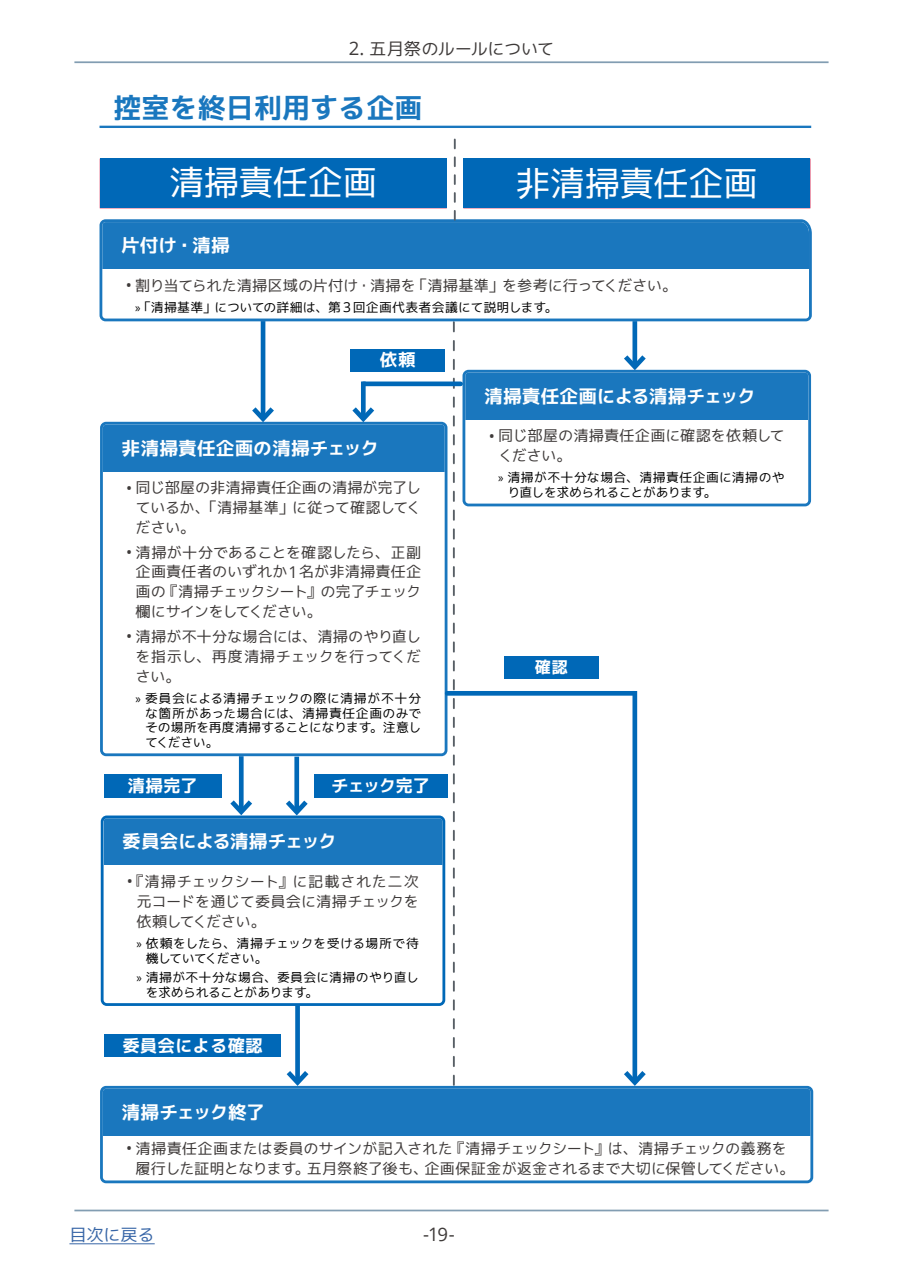
<style>
.page{position:relative;width:903px;height:1275px;background:#fff}
.page>*{position:absolute;margin:0;border:0;box-sizing:border-box;transform-origin:0 0}
.t1{font:35.18px "mplus 2 p regular";letter-spacing:-.015em;color:#fff}
.t2{font:28.18px "mplus 2 p bold";color:#1a77be}
.t3{font:18.72px "mplus 2 p bold";letter-spacing:-.01em;color:#fff}
.t4{font:18.72px "mplus 2 p bold";letter-spacing:-.05em;color:#fff}
.t5{font:18.72px "mplus 2 p bold";letter-spacing:-.03em;color:#fff}
.t6{font:18.55px "Open Sans";color:#3e3a39}
.t7{font:17.5px "mplus 2 p bold";color:#fff}
.t8{font:17.32px "mplus 2 p regular";letter-spacing:-.03em;color:#3e3a39}
.t9{font:17.32px "mplus 2 p regular";letter-spacing:-.02em;color:#3866a7}
.t10{font:16.45px "mplus 2 p bold";color:#fff}
.t11{font:15.22px/19.9px "mplus 2 p regular";letter-spacing:-.015em;color:#3e3a39;text-align:justify}
.t12{font:15.22px/19.9px "mplus 2 p regular";letter-spacing:-.055em;color:#3e3a39}
.t13{font:15.22px "mplus 2 p regular";letter-spacing:-.06em;color:#3e3a39}
.t14{font:12.95px/14.7px "mplus 2 p regular";color:#000}
.t15{font:12.95px/14.7px "mplus 2 p regular";letter-spacing:-.03em;color:#000}
.s1{font-family:"Open Sans";font-size:18.55px}
.s2{font-family:"Open Sans";font-size:16.28px}
.s3{font-family:"Myriad Pro"}
.s4{font-family:"Open Sans";font-size:13.83px}
</style>
<div class="page">
<hr style="left:74px;top:61px;width:754px;height:2px;background:#829db2">
<hr style="left:74px;top:1210px;width:754px;height:1px;background:#829db2">
<hr style="left:69px;top:1243px;width:86px;height:1px;background:#3866a7">
<svg style="left:453px;top:323px;width:2px;height:762px"></svg>
<hr style="left:100px;top:126px;width:711px;height:2px;background:#1a77be">
<div style="left:632px;top:321px;width:5px;height:46px;background:#0068b7"></div>
<svg style="left:619px;top:350px;width:32px;height:20px"></svg>
<div style="left:104px;top:818px;width:338px;height:47px;background:#1a77be"></div>
<div style="left:101px;top:815px;width:344px;height:191px;border:3px solid #0068b7;border-radius:5px"></div>
<div style="left:103px;top:1089px;width:707px;height:46px;background:#1a77be"></div>
<div style="left:100px;top:1086px;width:713px;height:97px;border:3px solid #1a77be;border-radius:5px"></div>
<div style="left:100px;top:159px;width:346px;height:49px;background:#0068b7"></div>
<div style="left:504px;top:656px;width:94px;height:23px;background:#0068b7"></div>
<div style="left:104px;top:774px;width:117px;height:24px;background:#0068b7"></div>
<div style="left:104px;top:1034px;width:177px;height:23px;background:#0068b7"></div>
<div style="left:464px;top:159px;width:346px;height:49px;background:#0068b7"></div>
<div style="left:465px;top:373px;width:343px;height:46px;background:#1a77be"></div>
<div style="left:462px;top:370px;width:349px;height:136px;border:3px solid #1a77be;border-radius:5px"></div>
<svg style="left:99px;top:218px;width:713px;height:105px"></svg>
<div style="left:239px;top:756px;width:5px;height:56px;background:#0068b7"></div>
<svg style="left:225px;top:795px;width:32px;height:24px"></svg>
<div style="left:295px;top:1005px;width:5px;height:77px;background:#0068b7"></div>
<svg style="left:282px;top:1066px;width:31px;height:23px"></svg>
<div style="left:632px;top:691px;width:5px;height:391px;background:#0068b7"></div>
<svg style="left:619px;top:1066px;width:32px;height:23px"></svg>
<div style="left:103px;top:425px;width:342px;height:46px;background:#1a77be"></div>
<div style="left:100px;top:422px;width:347px;height:334px;border:3px solid #1a77be;border-radius:5px"></div>
<hr style="left:261px;top:321px;width:4px;height:98px;background:#0068b7">
<svg style="left:247px;top:402px;width:32px;height:24px"></svg>
<div style="left:361px;top:381px;width:5px;height:38px;background:#0068b7"></div>
<svg style="left:347px;top:402px;width:32px;height:24px"></svg>
<div style="left:363px;top:381px;width:98px;height:5px;background:#0068b7"></div>
<div style="left:351px;top:349px;width:94px;height:23px;background:#0068b7"></div>
<div style="left:447px;top:691px;width:187px;height:5px;background:#0068b7"></div>
<div style="left:294px;top:757px;width:5px;height:55px;background:#0068b7"></div>
<svg style="left:281px;top:795px;width:32px;height:24px"></svg>
<div style="left:314px;top:775px;width:133px;height:23px;background:#0068b7"></div>
<svg style="left:454px;top:139px;width:2px;height:81px"></svg>
<p class="t8" style="left:349px;top:36px;width:207px"><span class="s1">2.</span> 五月祭のルールについて</p>
<h2 class="t2" style="left:114px;top:88px;width:310px">控室を終日利用する企画</h2>
<h1 class="t1" style="left:169px;top:157px;width:210px">清掃責任企画</h1>
<p class="t3" style="left:121px;top:232px;width:110px">片付け・清掃</p>
<h1 class="t1" style="left:515px;top:159px;width:244px">非清掃責任企画</h1>
<p class="t11" style="left:412px;top:275px;width:266px">「清掃基準」を参考に行ってください。</p>
<p class="t11" style="left:126px;top:275px;width:292px"><span class="s2">•</span> 割り当てられた清掃区域の片付け・清掃を</p>
<p class="t14" style="left:135px;top:300px;width:424px"><span class="s3">»</span>「清掃基準」についての詳細は、第<span class="s4">3</span>回企画代表者会議にて説明します。</p>
<p class="t7" style="left:380px;top:347px;width:37px">依頼</p>
<p class="t3" style="left:122px;top:435px;width:259px">非清掃責任企画の清掃チェック</p>
<p class="t11" style="left:136px;top:478px;width:287px;text-indent:-9px"><span class="s2">•</span> 同じ部屋の非清掃責任企画の清掃が完了しているか、「清掃基準」に従って確認してください。</p>
<p class="t11" style="left:126px;top:542px;width:296px;text-align:right"><span class="s2">•</span> 清掃が十分であることを確認したら、正副企画責任者のいずれか<span class="s2">1</span>名が非清掃責任企『清掃チェックシート』の完了チェック</p>
<p class="t12" style="left:136px;top:582px;width:188px">画の<br>欄にサインをしてください。</p>
<p class="t11" style="left:136px;top:626px;width:287px;text-indent:-9px"><span class="s2">•</span> 清掃が不十分な場合には、清掃のやり直しを指示し、再度清掃チェックを行ってください。</p>
<p class="t14" style="left:145px;top:691px;width:278px;text-align:justify;text-indent:-9px"><span class="s3">»</span> 委員会による清掃チェックの際に清掃が不十分な箇所があった場合には、清掃責任企画のみでその場所を再度清掃することになります。注意してください。</p>
<p class="t7" style="left:127px;top:773px;width:72px">清掃完了</p>
<p class="t7" style="left:331px;top:773px;width:100px">チェック完了</p>
<p class="t4" style="left:122px;top:828px;width:216px">委員会による清掃チェック</p>
<p class="t11" style="left:136px;top:871px;width:284px;text-indent:-9px"><span class="s2">•</span> 『清掃チェックシート』に記載された二次元コードを通じて委員会に清掃チェックを依頼してください。</p>
<p class="t15" style="left:146px;top:936px;width:275px;text-indent:-9px"><span class="s3">»</span> 依頼をしたら、清掃チェックを受ける場所で待機していてください。</p>
<p class="t14" style="left:146px;top:970px;width:275px;text-indent:-9px"><span class="s3">»</span> 清掃が不十分な場合、委員会に清掃のやり直しを求められることがあります。</p>
<p class="t7" style="left:122px;top:1033px;width:142px">委員会による確認</p>
<p class="t5" style="left:122px;top:1099px;width:145px">清掃チェック終了</p>
<p class="t3" style="left:484px;top:383px;width:273px">清掃責任企画による清掃チェック</p>
<p class="t11" style="left:498px;top:426px;width:288px;text-indent:-9px"><span class="s2">•</span> 同じ部屋の清掃責任企画に確認を依頼してください。</p>
<p class="t14" style="left:507px;top:470px;width:279px;text-indent:-9px"><span class="s3">»</span> 清掃が不十分な場合、清掃責任企画に清掃のやり直しを求められることがあります。</p>
<p class="t10" style="left:535px;top:655px;width:35px">確認</p>
<p class="t13" style="left:450px;top:1137px;width:339px">『清掃チェックシート』は、清掃チェックの義務を</p>
<p class="t11" style="left:424px;top:1138px;width:371px;text-indent:-298px"><span class="s2">•</span> 清掃責任企画または委員のサインが記入された<br>企画保証金が返金されるまで大切に保管してください。</p>
<p class="t11" style="left:307px;top:1158px;width:123px">五月祭終了後も、</p>
<p class="t12" style="left:136px;top:1158px;width:176px">履行した証明となります。</p>
<p class="t9" style="left:69px;top:1222px;width:87px">目次に戻る</p>
<p class="t6" style="left:423px;top:1222px;width:33px">-19-</p>
</div>
